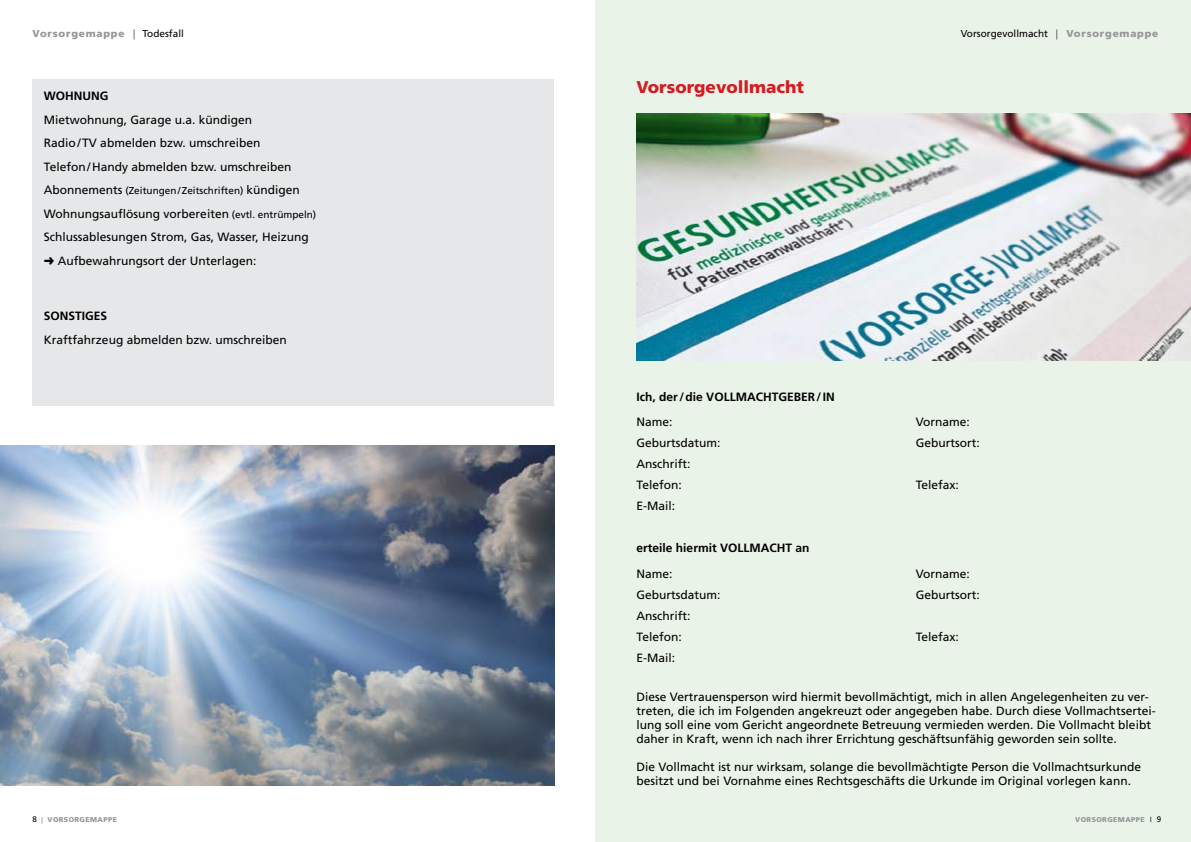
<style>
.page{position:relative;width:1191px;height:842px;background:#fff}
.page>*{position:absolute;margin:0;border:0;box-sizing:border-box;transform-origin:0 0}
.t1{font:900 17px "Frutiger";color:#d71920}
.t2{font:12px/14px "Frutiger";color:#000}
.t3{font:700 12px "Frutiger";color:#000}
.t4{font:10px "Frutiger";color:#000}
.t5{font:900 10px "Frutiger";letter-spacing:.08em;color:#939598}
.t6{font:900 7px "Frutiger";letter-spacing:.06em;color:#939598}
.s1{font-weight:300;font-stretch:condensed;color:#000}
.s2{font-weight:400;color:#000}
.s3{font-size:12px}
.s4{font-size:10px}
.s5{font-weight:300;font-stretch:condensed}
.s6{font-weight:900;color:#939598}
.s7{font-weight:400;font-size:8px;color:#000}
.s8{font-family:"Times New Roman";font-weight:400;color:#000}
</style>
<div class="page">
<div style="left:595px;top:0;width:596px;height:842px;background:#eaf3e7"></div>
<img style="left:636px;top:113px;width:555px;height:248px">
<div style="left:33px;top:79px;width:521px;height:327px;background:#e6e7e8"></div>
<img style="left:0;top:445px;width:554px;height:340px">
<p class="t5" style="left:33px;top:27px;width:153px">Vorsorgemappe <span class="s1">|</span> <span class="s2">Todesfall</span></p>
<p class="t3" style="left:44px;top:89px;width:66px">WOHNUNG</p>
<p class="t2" style="left:44px;top:108px;width:249px;line-height:23.5px">Mietwohnung, Garage u.a. kündigen<br>Radio/TV abmelden bzw. umschreiben<br>Telefon/Handy abmelden bzw. umschreiben</p>
<p class="t4" style="left:44px;top:185px;width:257px"><span class="s3">Abonnements</span> (Zeitungen/Zeitschriften) <span class="s3">kündigen</span></p>
<p class="t2" style="left:44px;top:202px;width:274px;line-height:23.5px">Wohnungsauflösung vorbereiten <span class="s4">(evtl. entrümpeln)<br></span>Schlussablesungen Strom, Gas, Wasser, Heizung ➜ Aufbewahrungsort der Unterlagen:</p>
<p class="t3" style="left:44px;top:309px;width:65px">SONSTIGES</p>
<p class="t2" style="left:44px;top:332px;width:244px">Kraftfahrzeug abmelden bzw. umschreiben</p>
<h1 class="t1" style="left:636px;top:76px;width:169px">Vorsorgevollmacht</h1>
<p class="t4" style="left:960px;top:27px;width:199px">Vorsorgevollmacht <span class="s5">|</span> <span class="s6">Vorsorgemappe</span></p>
<p class="t3" style="left:636px;top:389px;width:200px">Ich, der/die VOLLMACHTGEBER/IN</p>
<p class="t2" style="left:636px;top:415px;width:38px">Name:</p>
<p class="t2" style="left:915px;top:415px;width:56px">Vorname:</p>
<p class="t2" style="left:636px;top:436px;width:86px">Geburtsdatum:</p>
<p class="t2" style="left:915px;top:436px;width:66px">Geburtsort:</p>
<p class="t2" style="left:636px;top:453px;width:55px;line-height:21.1px">Anschrift:<br>Telefon:</p>
<p class="t2" style="left:915px;top:478px;width:45px">Telefax:</p>
<p class="t2" style="left:636px;top:499px;width:40px">E-Mail:</p>
<p class="t3" style="left:636px;top:541px;width:174px">erteile hiermit VOLLMACHT an</p>
<p class="t2" style="left:636px;top:566px;width:38px">Name:</p>
<p class="t2" style="left:915px;top:566px;width:56px">Vorname:</p>
<p class="t2" style="left:636px;top:588px;width:86px">Geburtsdatum:</p>
<p class="t2" style="left:915px;top:588px;width:66px">Geburtsort:</p>
<p class="t2" style="left:636px;top:605px;width:55px;line-height:21.1px">Anschrift:<br>Telefon:</p>
<p class="t2" style="left:915px;top:630px;width:45px">Telefax:</p>
<p class="t2" style="left:636px;top:651px;width:40px">E-Mail:</p>
<p class="t2" style="left:636px;top:690px;width:520px">Diese Vertrauensperson wird hiermit bevollmächtigt, mich in allen Angelegenheiten zu ver&shy;treten, die ich im Folgenden angekreuzt oder angegeben habe. Durch diese Vollmachtsertei&shy;lung soll eine vom Gericht angeordnete Betreuung vermieden werden. Die Vollmacht bleibt daher in Kraft, wenn ich nach ihrer Errichtung geschäftsunfähig geworden sein sollte.</p>
<p class="t2" style="left:636px;top:760px;width:506px">Die Vollmacht ist nur wirksam, solange die bevollmächtigte Person die Vollmachtsurkunde besitzt und bei Vornahme eines Rechtsgeschäfts die Urkunde im Original vorlegen kann.</p>
<p class="t6" style="left:33px;top:815px;width:86px"><span class="s7">8</span> <span class="s8">|</span> VORSORGEMAPPE</p>
<p class="t6" style="left:1075px;top:815px;width:87px">VORSORGEMAPPE <span class="s2">|</span> <span class="s7">9</span></p>
</div>
